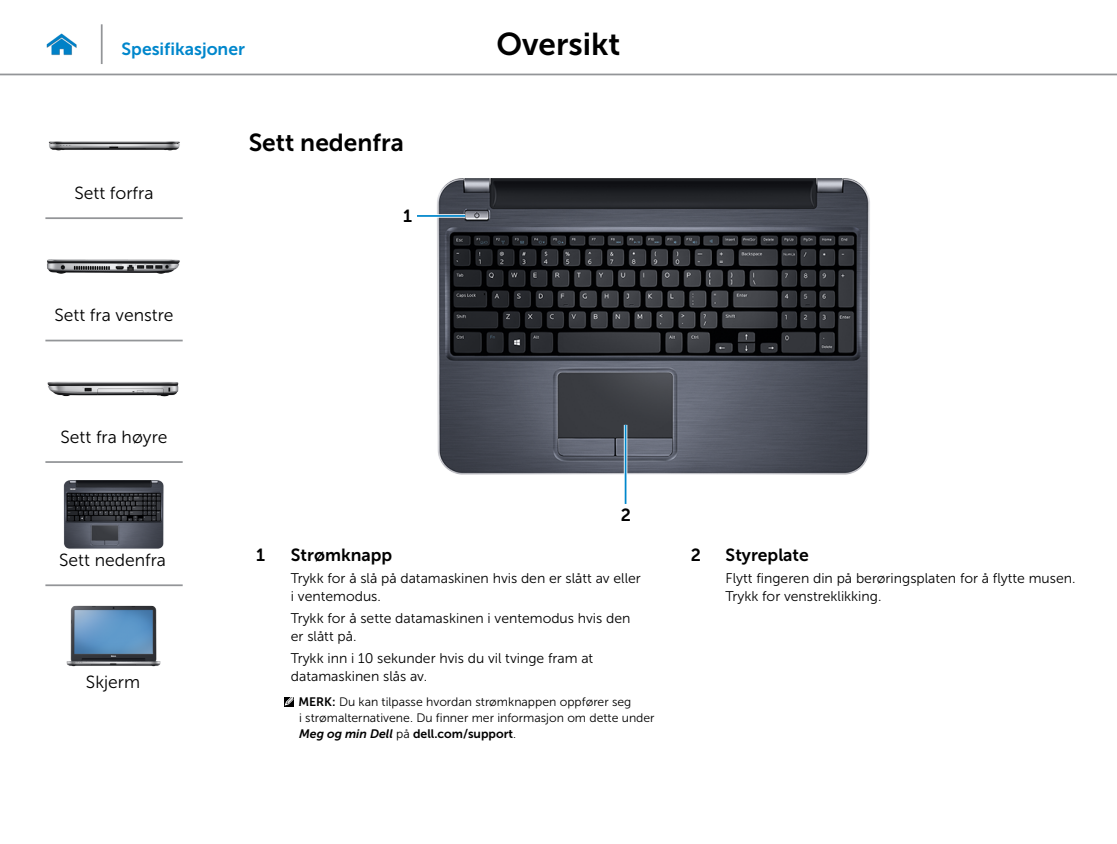
<style>
.page{position:relative;width:1117px;height:844px;background:#fff}
.page>*{position:absolute;margin:0;border:0;box-sizing:border-box;transform-origin:0 0}
.t1{font:31.5px "Museo Sans For Dell 700";color:#000}
.Head2{font:24.5px "Museo Sans For Dell 700";color:#000}
.t2{font:17.5px "Museo Sans For Dell 300";color:#000}
.Callout_Head{font:17.5px "Museo Sans For Dell 700";color:#000}
.t3{font:17.5px "Museo Sans For Dell 700";color:#0087cc}
.Callout-L{font:17.5px "Museo Sans For Dell 700";color:#000}
.Callout_description{font:14px/17.5px "Museo Sans For Dell 300";color:#000}
.Note{font:12.25px/15.8px "Museo Sans For Dell 300";color:#000}
.s1{font-family:"Museo Sans For Dell 700"}
.s2{font-family:"Museo Sans For Dell 700";font-style:italic}
</style>
<div class="page">
<hr style="left:0;top:74px;width:1116px;height:1px;background:#939598">
<img style="left:46px;top:33px;width:31px;height:23px">
<svg style="left:284px;top:697px;width:9px;height:9px"></svg>
<svg style="left:285px;top:697px;width:8px;height:8px"></svg>
<img style="left:437px;top:178px;width:433px;height:297px">
<svg style="left:437px;top:214px;width:28px;height:4px"></svg>
<hr style="left:417px;top:215px;width:48px;height:2px;background:#0087cc">
<svg style="left:623px;top:425px;width:4px;height:79px"></svg>
<hr style="left:624px;top:425px;width:2px;height:79px;background:#0087cc">
<hr style="left:101px;top:24px;width:2px;height:40px;background:#939598">
<img style="left:48px;top:141px;width:132px;height:10px">
<img style="left:47px;top:259px;width:133px;height:15px">
<img style="left:47px;top:381px;width:132px;height:16px">
<img style="left:64px;top:480px;width:100px;height:69px">
<img style="left:66px;top:605px;width:95px;height:62px">
<hr style="left:45px;top:217px;width:138px;height:2px;background:#939598">
<hr style="left:45px;top:339px;width:138px;height:2px;background:#939598">
<hr style="left:45px;top:461px;width:138px;height:2px;background:#939598">
<hr style="left:45px;top:584px;width:138px;height:2px;background:#939598">
<p class="t3" style="left:122px;top:39px;width:125px">Spesifikasjoner</p>
<h1 class="t1" style="left:496px;top:26px;width:125px">Oversikt</h1>
<p class="t2" style="left:74px;top:183px;width:81px">Sett forfra</p>
<p class="t2" style="left:54px;top:305px;width:121px">Sett fra venstre</p>
<p class="Head2" style="left:249px;top:128px;width:156px">Sett nedenfra</p>
<p class="Callout-L" style="left:403px;top:206px;width:10px">1</p>
<p class="t2" style="left:60px;top:428px;width:108px">Sett fra høyre</p>
<p class="t2" style="left:59px;top:550px;width:108px">Sett nedenfra</p>
<p class="t2" style="left:86px;top:672px;width:56px">Skjerm</p>
<p class="Callout-L" style="left:620px;top:505px;width:12px">2</p>
<p class="Callout_Head" style="left:256px;top:544px;width:10px">1</p>
<p class="Callout_Head" style="left:291px;top:544px;width:103px">Strømknapp</p>
<p class="Callout_description" style="left:291px;top:569px;width:351px">Trykk for å slå på datamaskinen hvis den er slått av eller i ventemodus.</p>
<p class="Callout_description" style="left:291px;top:609px;width:341px">Trykk for å sette datamaskinen i ventemodus hvis den er slått på.</p>
<p class="Callout_description" style="left:291px;top:649px;width:304px">Trykk inn i 10 sekunder hvis du vil tvinge fram at datamaskinen slås av.</p>
<p class="Note" style="left:298px;top:694px;width:357px"><span class="s1">MERK:</span> Du kan tilpasse hvordan strømknappen oppfører seg<br>i strømalternativene. Du finner mer informasjon om dette under<br><span class="s2">Meg og min Dell</span> på <span class="s1">dell.com/support</span>.</p>
<p class="Callout_Head" style="left:690px;top:544px;width:12px">2</p>
<p class="Callout_Head" style="left:725px;top:544px;width:85px">Styreplate</p>
<p class="Callout_description" style="left:725px;top:569px;width:351px">Flytt fingeren din på berøringsplaten for å flytte musen.<br>Trykk for venstreklikking.</p>
</div>
